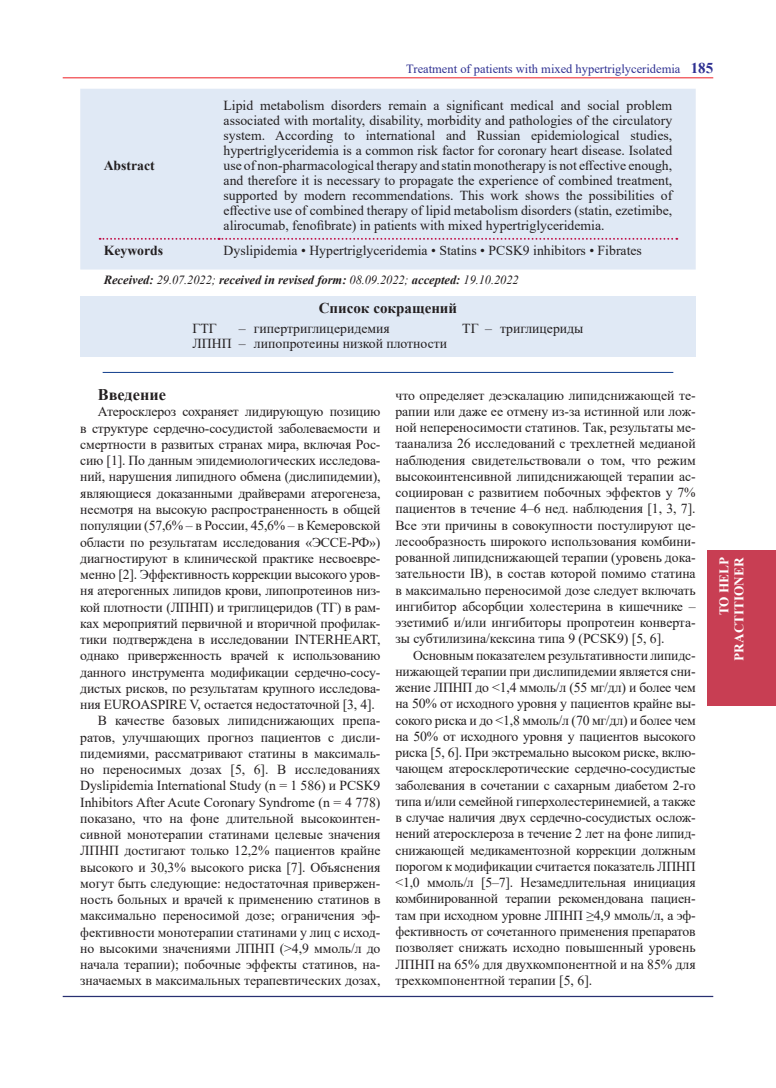
<style>
.page{position:relative;width:776px;height:1088px;background:#fff}
.page>*{position:absolute;margin:0;border:0;box-sizing:border-box;transform-origin:0 0}
.t1{font:700 16.25px "Times New Roman";color:#231f20}
.t2{font:700 15px "Times New Roman";color:#231f20}
.t3{font:13.75px/16.2px "Times New Roman";letter-spacing:-.005em;color:#231f20;text-align:justify}
.t4{font:700 13.75px "Times New Roman";color:#231f20}
.t5{font:700 13.25px/15px "Times New Roman";color:#fff;text-align:right}
.t6{font:italic 700 12.5px "Times New Roman";color:#231f20}
.t7{font:12.5px "Times New Roman";color:#2e3092}
.s1{font-weight:700;font-size:15px}
.s2{font-weight:400}
</style>
<div class="page">
<hr style="left:63px;top:78px;width:650px;height:1px;background:#ee1d23">
<hr style="left:63px;top:996px;width:650px;height:1px;background:#283071">
<div style="left:707px;top:550px;width:69px;height:156px;background:#c83e53"></div>
<hr style="left:103px;top:372px;width:570px;height:1px;background:#0f3d8c">
<div style="left:80px;top:296px;width:616px;height:61px;background:#e0e9f5"></div>
<div style="left:80px;top:89px;width:616px;height:181px;background:#e0e9f5"></div>
<svg style="left:100px;top:238px;width:577px;height:2px"></svg>
<p class="t4" style="left:104px;top:156px;width:53px">Abstract</p>
<p class="t7" style="left:406px;top:60px;width:308px">Treatment of patients with mixed hypertriglyceridemia <span class="s1">185</span></p>
<p class="t3" style="left:224px;top:98px;width:450px;line-height:15px">Lipid metabolism disorders remain a significant medical and social problem associated with mortality, disability, morbidity and pathologies of the circulatory system. According to international and Russian epidemiological studies, hypertriglyceridemia is a common risk factor for coronary heart disease. Isolated use of non-pharmacological therapy and statin monotherapy is not effective enough, and therefore it is necessary to propagate the experience of combined treatment, supported by modern recommendations. This work shows the possibilities of effective use of combined therapy of lipid metabolism disorders (statin, ezetimibe, alirocumab, fenofibrate) in patients with mixed hypertriglyceridemia.</p>
<p class="t4" style="left:104px;top:240px;width:61px">Keywords</p>
<p class="t3" style="left:224px;top:242px;width:420px">Dyslipidemia • Hypertriglyceridemia • Statins • PCSK9 inhibitors • Fibrates</p>
<p class="t6" style="left:104px;top:271px;width:417px">Received: <span class="s2">29.07.2022;</span> received in revised form: <span class="s2">08.09.2022;</span> accepted: <span class="s2">19.10.2022</span></p>
<p class="t2" style="left:319px;top:298px;width:140px">Список сокращений</p>
<p class="t3" style="left:193px;top:321px;width:41px;line-height:15px">ГТГ<br>ЛПНП</p>
<p class="t3" style="left:239px;top:321px;width:8px;line-height:15px">– –</p>
<p class="t3" style="left:254px;top:321px;width:195px;line-height:15px">гипертриглицеридемия липопротеины низкой плотности</p>
<p class="t3" style="left:462px;top:320px;width:123px">ТГ – триглицериды</p>
<p class="t1" style="left:98px;top:383px;width:69px">Введение</p>
<p class="t3" style="left:98px;top:403px;width:284px">Атеросклероз сохраняет лидирующую позицию</p>
<p class="t3" style="left:80px;top:419px;width:302px">в структуре сердечно-сосудистой заболеваемости и</p>
<p class="t3" style="left:80px;top:436px;width:302px">смертности в развитых странах мира, включая Рос-</p>
<p class="t3" style="left:80px;top:452px;width:302px">сию [1]. По данным эпидемиологических исследова-</p>
<p class="t3" style="left:80px;top:468px;width:302px">ний, нарушения липидного обмена (дислипидемии),</p>
<p class="t3" style="left:80px;top:484px;width:302px">являющиеся доказанными драйверами атерогенеза,</p>
<p class="t3" style="left:80px;top:501px;width:302px">несмотря на высокую распространенность в общей</p>
<p class="t3" style="left:80px;top:517px;width:302px">популяции (57,6% – в России, 45,6% – в Кемеровской</p>
<p class="t3" style="left:80px;top:533px;width:302px">области по результатам исследования «ЭССЕ-РФ»)</p>
<p class="t3" style="left:80px;top:549px;width:302px">диагностируют в клинической практике несвоевре-</p>
<p class="t3" style="left:80px;top:566px;width:302px">менно [2]. Эффективность коррекции высокого уров-</p>
<p class="t3" style="left:80px;top:582px;width:302px">ня атерогенных липидов крови, липопротеинов низ-</p>
<p class="t3" style="left:80px;top:598px;width:302px">кой плотности (ЛПНП) и триглицеридов (ТГ) в рам-</p>
<p class="t3" style="left:80px;top:614px;width:302px">ках мероприятий первичной и вторичной профилак-</p>
<p class="t3" style="left:80px;top:631px;width:302px">тики подтверждена в исследовании INTERHEART,</p>
<p class="t3" style="left:80px;top:647px;width:302px">однако приверженность врачей к использованию</p>
<p class="t3" style="left:80px;top:663px;width:302px">данного инструмента модификации сердечно-сосу-</p>
<p class="t3" style="left:80px;top:680px;width:302px">дистых рисков, по результатам крупного исследова-</p>
<p class="t3" style="left:80px;top:696px;width:296px">ния EUROASPIRE V, остается недостаточной [3, 4].</p>
<p class="t3" style="left:98px;top:712px;width:284px">В качестве базовых липидснижающих препа-</p>
<p class="t3" style="left:80px;top:728px;width:302px">ратов, улучшающих прогноз пациентов с дисли-</p>
<p class="t3" style="left:80px;top:745px;width:302px">пидемиями, рассматривают статины в максималь-</p>
<p class="t3" style="left:80px;top:761px;width:302px">но переносимых дозах [5, 6]. В исследованиях</p>
<p class="t3" style="left:80px;top:777px;width:302px">Dyslipidemia International Study (n = 1 586) и PCSK9</p>
<p class="t3" style="left:80px;top:793px;width:302px">Inhibitors After Acute Coronary Syndrome (n = 4 778)</p>
<p class="t3" style="left:80px;top:810px;width:302px">показано, что на фоне длительной высокоинтен-</p>
<p class="t3" style="left:80px;top:826px;width:302px">сивной монотерапии статинами целевые значения</p>
<p class="t3" style="left:80px;top:842px;width:302px">ЛПНП достигают только 12,2% пациентов крайне</p>
<p class="t3" style="left:80px;top:858px;width:302px">высокого и 30,3% высокого риска [7]. Объяснения</p>
<p class="t3" style="left:80px;top:875px;width:302px">могут быть следующие: недостаточная привержен-</p>
<p class="t3" style="left:80px;top:891px;width:302px">ность больных и врачей к применению статинов в</p>
<p class="t3" style="left:80px;top:907px;width:302px">максимально переносимой дозе; ограничения эф-</p>
<p class="t3" style="left:80px;top:923px;width:302px">фективности монотерапии статинами у лиц с исход-</p>
<p class="t3" style="left:80px;top:940px;width:302px">но высокими значениями ЛПНП (&gt;4,9 ммоль/л до</p>
<p class="t3" style="left:80px;top:956px;width:302px">начала терапии); побочные эффекты статинов, на-</p>
<p class="t3" style="left:80px;top:972px;width:302px">значаемых в максимальных терапевтических дозах,</p>
<p class="t3" style="left:395px;top:386px;width:302px">что определяет деэскалацию липидснижающей те&shy;рапии или даже ее отмену из-за истинной или лож&shy;ной непереносимости статинов. Так, результаты ме&shy;таанализа 26 исследований с трехлетней медианой наблюдения свидетельствовали о том, что режим высокоинтенсивной липидснижающей терапии ас&shy;социирован с развитием побочных эффектов у 7% пациентов в течение 4–6 нед. наблюдения [1, 3, 7].<br>Все эти причины в совокупности постулируют це&shy;лесообразность широкого использования комбини&shy;рованной липидснижающей терапии (уровень дока&shy;зательности IB), в состав которой помимо статина в максимально переносимой дозе следует включать ингибитор абсорбции холестерина в кишечнике – эзетимиб и/или ингибиторы пропротеин конверта&shy;зы субтилизина/кексина типа 9 (PCSK9) [5, 6].</p>
<p class="t3" style="left:395px;top:646px;width:302px;text-indent:18px">Основным показателем результативности липидс&shy;нижающей терапии при дислипидемии является сни&shy;жение ЛПНП до &lt;1,4 ммоль/л (55 мг/дл) и более чем на 50% от исходного уровня у пациентов крайне вы&shy;сокого риска и до &lt;1,8 ммоль/л (70 мг/дл) и более чем на 50% от исходного уровня у пациентов высокого риска [5, 6]. При экстремально высоком риске, вклю&shy;чающем атеросклеротические сердечно-сосудистые заболевания в сочетании с сахарным диабетом 2-го типа и/или семейной гиперхолестеринемией, а также в случае наличия двух сердечно-сосудистых ослож&shy;нений атеросклероза в течение 2 лет на фоне липид&shy;снижающей медикаментозной коррекции должным порогом к модификации считается показатель ЛПНП &lt;1,0 ммоль/л [5–7]. Незамедлительная инициация комбинированной терапии рекомендована пациен&shy;там при исходном уровне ЛПНП ≥4,9 ммоль/л, а эф&shy;фективность от сочетанного применения препаратов позволяет снижать исходно повышенный уровень ЛПНП на 65% для двухкомпонентной и на 85% для трехкомпонентной терапии [5, 6].</p>
<p class="t5" style="left:716px;top:661px;width:105px;rotate:-90deg">TO HELP<br>PRACTITIONER</p>
</div>
